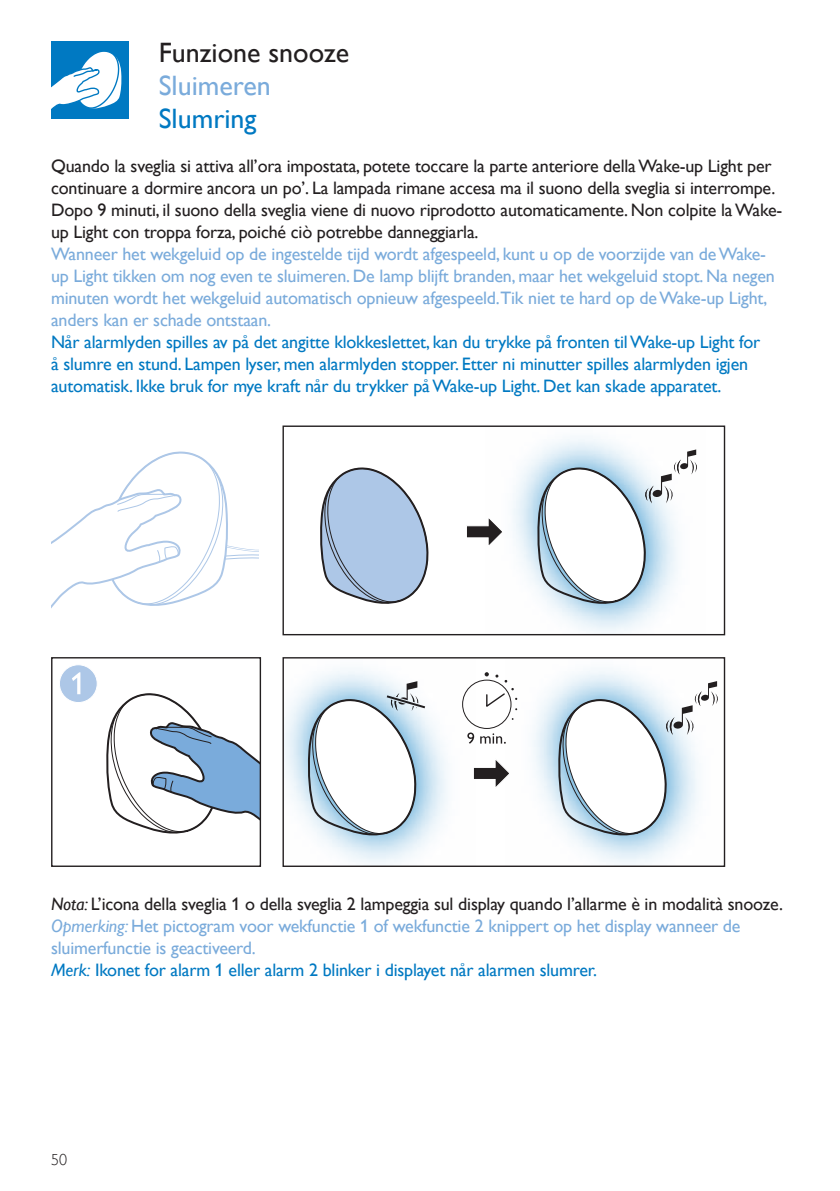
<style>
.page{position:relative;width:840px;height:1191px;background:#fff}
.page>*{position:absolute;margin:0;border:0;box-sizing:border-box;transform-origin:0 0}
.t1{font:28px "Gill Sans Alt One WGL";color:#231f20}
.t2{font:28px "Gill Sans Alt One WGL";color:#7aabdb}
.t3{font:28px "Gill Sans Alt One WGL";color:#0079c2}
.t4{font:18px/22px "Gill Sans Alt One WGL";letter-spacing:-.01em;color:#7aabdb}
.t5{font:18px/22px "Gill Sans Alt One WGL";letter-spacing:-.01em;color:#231f20}
.t6{font:18px/22px "Gill Sans Alt One WGL";letter-spacing:-.01em;color:#0079c2}
.t7{font:16px "Gill Sans Alt One WGL Light";color:#231f20}
.s1{font-style:italic;color:#231f20}
.s2{color:#231f20}
.s3{font-style:italic}
.s4{font-style:italic;color:#0079c2}
.s5{color:#0079c2}
</style>
<div class="page">
<svg style="left:51px;top:451px;width:207px;height:158px"></svg>
<svg style="left:282px;top:425px;width:443px;height:211px"></svg>
<svg style="left:282px;top:657px;width:443px;height:210px"></svg>
<svg style="left:51px;top:657px;width:210px;height:210px"></svg>
<div style="left:51px;top:41px;width:77px;height:77px;background:#0079c2"></div>
<svg style="left:51px;top:51px;width:71px;height:58px"></svg>
<h1 class="t1" style="left:159px;top:34px;width:192px">Funzione snooze</h1>
<h1 class="t2" style="left:159px;top:67px;width:114px">Sluimeren</h1>
<h1 class="t3" style="left:159px;top:100px;width:99px">Slumring</h1>
<p class="t5" style="left:51px;top:155px;width:732px">Quando la sveglia si attiva all’ora impostata, potete toccare la parte anteriore della Wake-up Light per continuare a dormire ancora un po’. La lampada rimane accesa ma il suono della sveglia si interrompe.<br>Dopo 9 minuti, il suono della sveglia viene di nuovo riprodotto automaticamente. Non colpite la Wake&shy;up Light con troppa forza, poiché ciò potrebbe danneggiarla.</p>
<p class="t4" style="left:51px;top:243px;width:724px">Wanneer het wekgeluid op de ingestelde tijd wordt afgespeeld, kunt u op de voorzijde van de Wake&shy;up Light tikken om nog even te sluimeren. De lamp blijft branden, maar het wekgeluid stopt. Na negen minuten wordt het wekgeluid automatisch opnieuw afgespeeld.Tik niet te hard op de Wake-up Light, anders kan er schade ontstaan.</p>
<p class="t6" style="left:51px;top:331px;width:710px">Når alarmlyden spilles av på det angitte klokkeslettet, kan du trykke på fronten til Wake-up Light for å slumre en stund. Lampen lyser, men alarmlyden stopper. Etter ni minutter spilles alarmlyden igjen automatisk. Ikke bruk for mye kraft når du trykker på Wake-up Light. Det kan skade apparatet.</p>
<p class="t4" style="left:51px;top:892px;width:733px"><span class="s1">Nota:</span> <span class="s2">L’icona della sveglia 1 o della sveglia 2 lampeggia sul display quando l’allarme è in modalità snooze.<br></span><span class="s3">Opmerking:</span> Het pictogram voor wekfunctie 1 of wekfunctie 2 knippert op het display wanneer de sluimerfunctie is geactiveerd.<br><span class="s4">Merk:</span> <span class="s5">Ikonet for alarm 1 eller alarm 2 blinker i displayet når alarmen slumrer.</span></p>
<p class="t7" style="left:51px;top:1148px;width:18px">50</p>
</div>
